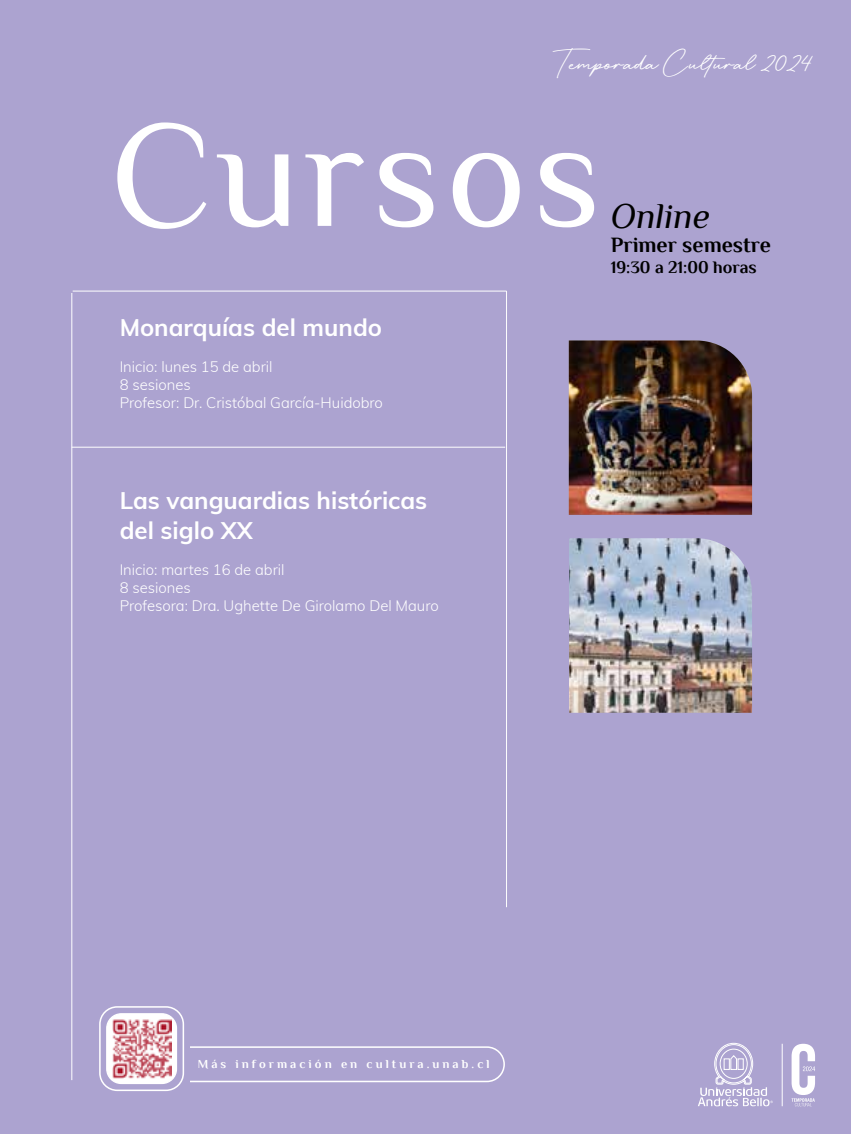
<style>
.page{position:relative;width:851px;height:1134px;background:#fff}
.page>*{position:absolute;margin:0;border:0;box-sizing:border-box;transform-origin:0 0}
.t1{font:152px "Philosopher";letter-spacing:.04em;color:#fff}
.t2{font:42.8px "Retro Signature";color:#fff}
.t3{font:italic 35.6px "Philosopher";color:#000}
.t4{font:700 24px/30px "Muli";color:#fff}
.t5{font:700 21.8px "Philosopher";color:#000}
.t6{font:700 17.6px "Philosopher";color:#000}
.t7{font:300 14.8px/18px "Muli";color:#fff}
.t8{font:700 12.2px "Philosopher";letter-spacing:.25em;color:#fff}
</style>
<div class="page">
<div style="left:0;top:0;width:850px;height:1134px;background:#aca3d0"></div>
<img style="left:569px;top:538px;width:183px;height:175px">
<img style="left:568px;top:340px;width:184px;height:175px">
<hr style="left:71px;top:293px;width:1px;height:787px;background:#fff">
<hr style="left:506px;top:291px;width:1px;height:616px;background:#fff">
<hr style="left:73px;top:291px;width:433px;height:1px;background:#fff">
<hr style="left:72px;top:447px;width:433px;height:1px;background:#fff">
<div style="left:157px;top:1046px;width:348px;height:36px;border:2px solid #fff;border-radius:17px"></div>
<div style="left:174px;top:991px;width:16px;height:122px;background:#aca3d0"></div>
<div style="left:100px;top:1007px;width:83px;height:83px;background:#aca3d0;border-radius:17px"></div>
<div style="left:99px;top:1006px;width:85px;height:85px;border:2px solid #fff;border-radius:17px"></div>
<div style="left:107px;top:1014px;width:69px;height:69px;background:#fff;border-radius:15px"></div>
<div style="left:106px;top:1013px;width:71px;height:71px;border:1px solid #fff;border-radius:15px"></div>
<img style="left:112px;top:1019px;width:59px;height:59px">
<svg style="left:698px;top:1043px;width:74px;height:63px"></svg>
<hr style="left:781px;top:1044px;width:1px;height:62px;background:#fff">
<svg style="left:791px;top:1044px;width:24px;height:62px"></svg>
<h2 class="t2" style="left:551px;top:38px;width:263px">TemporadaCultural 2024</h2>
<h1 class="t1" style="left:111px;top:78px;width:491px">Cursos</h1>
<h3 class="t3" style="left:610px;top:193px;width:101px">Online</h3>
<h3 class="t5" style="left:610px;top:234px;width:162px">Primer semestre</h3>
<p class="t6" style="left:610px;top:258px;width:147px">19:30 a 21:00 horas</p>
<h3 class="t4" style="left:120px;top:311px;width:264px">Monarquías del mundo</h3>
<p class="t7" style="left:120px;top:357px;width:265px">Inicio: lunes 15 de abril<br>8 sesiones<br>Profesor: Dr. Cristóbal García-Huidobro</p>
<h3 class="t4" style="left:120px;top:485px;width:309px">Las vanguardias históricas del siglo XX</h3>
<p class="t7" style="left:120px;top:560px;width:320px">Inicio: martes 16 de abril<br>8 sesiones<br>Profesora: Dra. Ughette De Girolamo Del Mauro</p>
<p class="t8" style="left:198px;top:1058px;width:293px">Más información en cultura.unab.cl</p>
</div>
